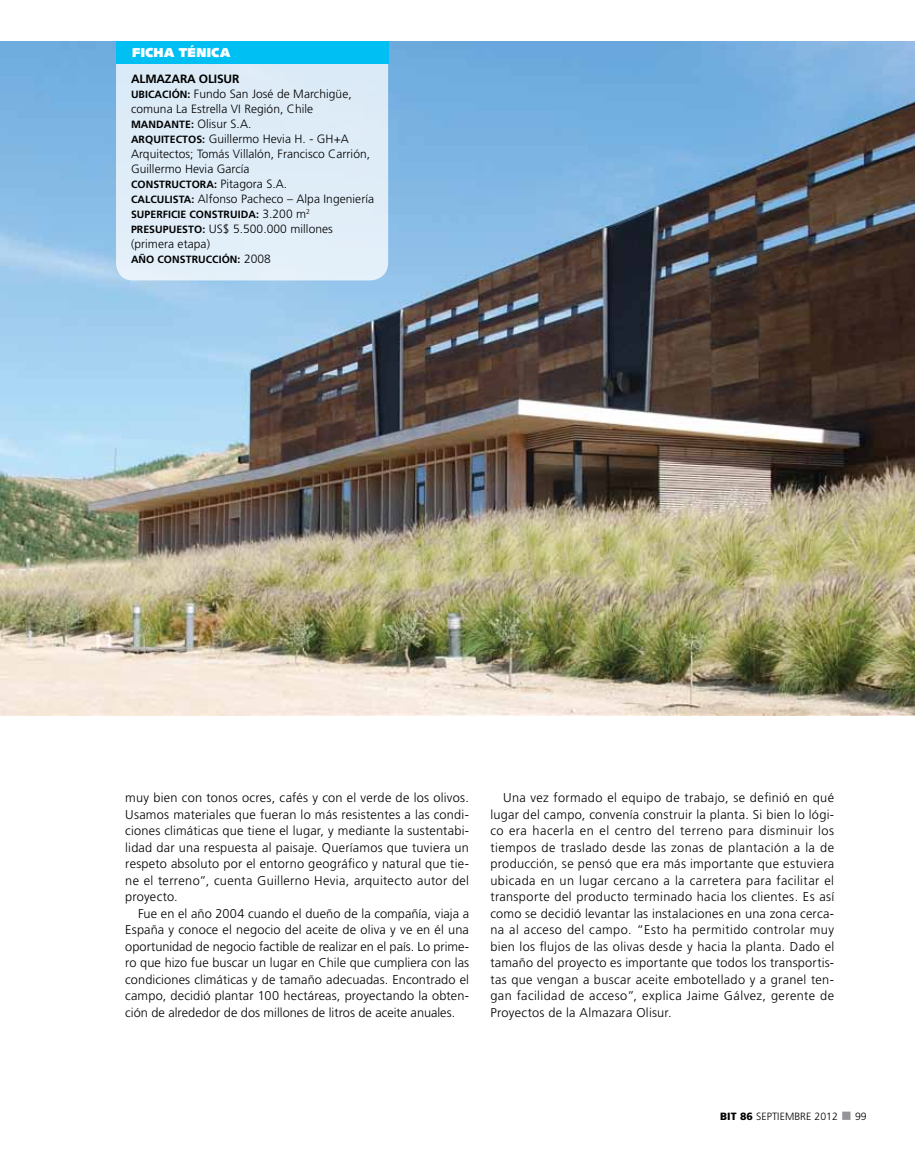
<style>
.page{position:relative;width:915px;height:1170px;background:#fff}
.page>*{position:absolute;margin:0;border:0;box-sizing:border-box;transform-origin:0 0}
.t1{font:900 12.9px "Syntax";letter-spacing:.02em;color:#fff}
.t2{font:300 12.75px/16.5px "Frutiger";letter-spacing:.02em;color:#000;text-align:justify}
.t3{font:300 12px/15px "Frutiger";letter-spacing:.005em;color:#000}
.t4{font:700 10.5px "Frutiger";letter-spacing:.005em;color:#000}
.t5{font:300 10.5px "Frutiger";letter-spacing:.005em;color:#000}
.s1{font-weight:700}
.s2{font-weight:700;font-size:10.5px}
.s3{font-weight:300;font-size:12px}
.s4{font-weight:900}
.s5{color:#939598}
</style>
<div class="page">
<img style="left:0;top:42px;width:914px;height:673px">
<div style="left:116px;top:64px;width:272px;height:216px;background:#dfedf8"></div>
<div style="left:116px;top:42px;width:272px;height:22px;background:#00c0f3"></div>
<p class="t1" style="left:132px;top:45px;width:100px">FICHA TÉNICA</p>
<p class="t3" style="left:131px;top:71px;width:240px"><span class="s1">ALMAZARA OLISUR<br></span><span class="s2">UBICACIÓN:</span> Fundo San José de Marchigüe, comuna La Estrella VI Región, Chile<br><span class="s2">MANDANTE:</span> Olisur S.A.<br><span class="s2">ARQUITECTOS:</span> Guillermo Hevia H. - GH+A<br>Arquitectos; Tomás Villalón, Francisco Carrión,<br>Guillermo Hevia García</p>
<p class="t4" style="left:131px;top:178px;width:158px">CONSTRUCTORA: <span class="s3">Pitagora S.A.</span></p>
<p class="t3" style="left:131px;top:191px;width:244px"><span class="s2">CALCULISTA:</span> Alfonso Pacheco – Alpa Ingeniería</p>
<p class="t4" style="left:131px;top:208px;width:180px">SUPERFICIE CONSTRUIDA: <span class="s3">3.200 m</span><sup>2</sup></p>
<p class="t3" style="left:131px;top:221px;width:203px"><span class="s2">PRESUPUESTO:</span> US$ 5.500.000 millones (primera etapa)</p>
<p class="t4" style="left:131px;top:253px;width:141px">AÑO CONSTRUCCIÓN: <span class="s3">2008</span></p>
<p class="t2" style="left:125px;top:789px;width:345px">muy bien con tonos ocres, cafés y con el verde de los olivos.<br>Usamos materiales que fueran lo más resistentes a las condi&shy;ciones climáticas que tiene el lugar, y mediante la sustentabi&shy;lidad dar una respuesta al paisaje. Queríamos que tuviera un respeto absoluto por el entorno geográfico y natural que tie&shy;ne el terreno”, cuenta Guillerno Hevia, arquitecto autor del proyecto.</p>
<p class="t2" style="left:125px;top:905px;width:345px;text-indent:13px">Fue en el año 2004 cuando el dueño de la compañía, viaja a España y conoce el negocio del aceite de oliva y ve en él una oportunidad de negocio factible de realizar en el país. Lo prime&shy;ro que hizo fue buscar un lugar en Chile que cumpliera con las condiciones climáticas y de tamaño adecuadas. Encontrado el campo, decidió plantar 100 hectáreas, proyectando la obten&shy;ción de alrededor de dos millones de litros de aceite anuales.</p>
<p class="t2" style="left:490px;top:789px;width:345px;text-indent:13px">Una vez formado el equipo de trabajo, se definió en qué lugar del campo, convenía construir la planta. Si bien lo lógi&shy;co era hacerla en el centro del terreno para disminuir los tiempos de traslado desde las zonas de plantación a la de producción, se pensó que era más importante que estuviera ubicada en un lugar cercano a la carretera para facilitar el transporte del producto terminado hacia los clientes. Es así como se decidió levantar las instalaciones en una zona cerca&shy;na al acceso del campo. “Esto ha permitido controlar muy bien los flujos de las olivas desde y hacia la planta. Dado el tamaño del proyecto es importante que todos los transportis&shy;tas que vengan a buscar aceite embotellado y a granel ten&shy;gan facilidad de acceso”, explica Jaime Gálvez, gerente de Proyectos de la Almazara Olisur.</p>
<p class="t5" style="left:720px;top:1110px;width:148px"><span class="s4">BIT 86</span> septiembre 2012 <span class="s5">■</span> 99</p>
</div>
